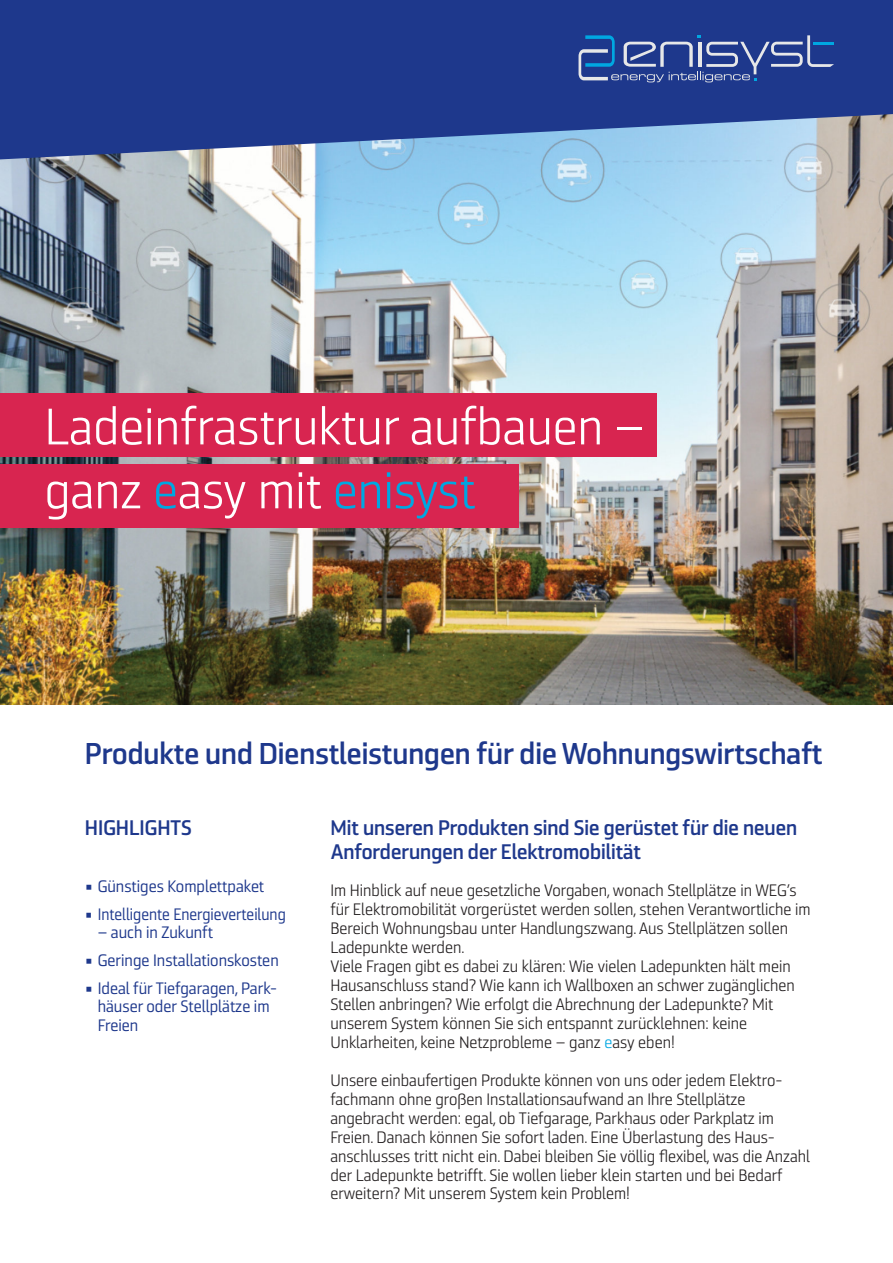
<style>
.page{position:relative;width:893px;height:1263px;background:#fff}
.page>*{position:absolute;margin:0;border:0;box-sizing:border-box;transform-origin:0 0}
.t1{font:51px/63.9px "Ranelte Nor Boo";color:#fff}
.t2{font:30px "Ranelte Nor Dem";color:#1e388c}
.t3{font:21px/24.2px "Ranelte Nor Dem";color:#1e388c}
.t4{font:16.5px/18.9px "Ranelte Nor Boo";color:#231f20}
.t5{font:16.5px/18.6px "Ranelte Nor Reg";color:#1e388c}
.t6{font:16.5px "Ranelte Nor Reg";color:#1e388c;scale:.96 1}
.s1{color:#00a7e1}
.s2{font-family:"Lucida Grande"}
</style>
<div class="page">
<img style="left:0;top:205px;width:893px;height:499px">
<svg style="left:0;top:0;width:893px;height:205px;fill:#1e388c"></svg>
<svg style="left:578px;top:35px;width:256px;height:47px"></svg>
<div style="left:0;top:394px;width:656px;height:63px;background:#d82550"></div>
<div style="left:0;top:464px;width:518px;height:64px;background:#d82550"></div>
<hr style="left:0;top:528px;width:1px;height:64px;background:#d82550">
<hr style="left:0;top:598px;width:1px;height:64px;background:#d82550">
<h1 class="t1" style="left:44px;top:398px;width:602px">Ladeinfrastruktur aufbauen — ganz <span class="s1">e</span>asy mit <span class="s1">enisyst</span></h1>
<h2 class="t2" style="left:85px;top:742px;width:739px">Produkte und Dienstleistungen für die Wohnungswirtschaft</h2>
<p class="t3" style="left:85px;top:817px;width:108px">HIGHLIGHTS</p>
<p class="t5" style="left:85px;top:878px;width:181px"><span class="s2">▪</span> Günstiges Komplettpaket</p>
<p class="t6" style="left:85px;top:907px;width:211px"><span class="s2">▪</span> Intelligente Energieverteilung</p>
<p class="t6" style="left:98px;top:926px;width:122px">— auch in Zukunft</p>
<p class="t5" style="left:85px;top:952px;width:195px"><span class="s2">▪</span> Geringe Installationskosten</p>
<p class="t5" style="left:98px;top:980px;width:181px;text-indent:-13px"><span class="s2">▪</span> Ideal für Tiefgaragen, Park&shy;häuser oder Stellplätze im<br>Freien</p>
<p class="t3" style="left:330px;top:817px;width:468px">Mit unseren Produkten sind Sie gerüstet für die neuen<br>Anforderungen der Elektromobilität</p>
<p class="t4" style="left:330px;top:882px;width:482px">Im Hinblick auf neue gesetzliche Vorgaben, wonach Stellplätze in WEG’s für Elektromobilität vorgerüstet werden sollen, stehen Verantwortliche im Bereich Wohnungsbau unter Handlungszwang. Aus Stellplätzen sollen Ladepunkte werden.<br>Viele Fragen gibt es dabei zu klären: Wie vielen Ladepunkten hält mein Hausanschluss stand? Wie kann ich Wallboxen an schwer zugänglichen Stellen anbringen? Wie erfolgt die Abrechnung der Ladepunkte? Mit unserem System können Sie sich entspannt zurücklehnen: keine Unklarheiten, keine Netzprobleme — ganz <span class="s1">e</span>asy eben!</p>
<p class="t4" style="left:330px;top:1071px;width:481px">Unsere einbaufertigen Produkte können von uns oder jedem Elektro&shy;fachmann ohne großen Installationsaufwand an Ihre Stellplätze angebracht werden: egal, ob Tiefgarage, Parkhaus oder Parkplatz im Freien. Danach können Sie sofort laden. Eine Überlastung des Haus&shy;anschlusses tritt nicht ein. Dabei bleiben Sie völlig flexibel, was die Anzahl der Ladepunkte betrifft. Sie wollen lieber klein starten und bei Bedarf erweitern? Mit unserem System kein Problem!</p>
</div>
